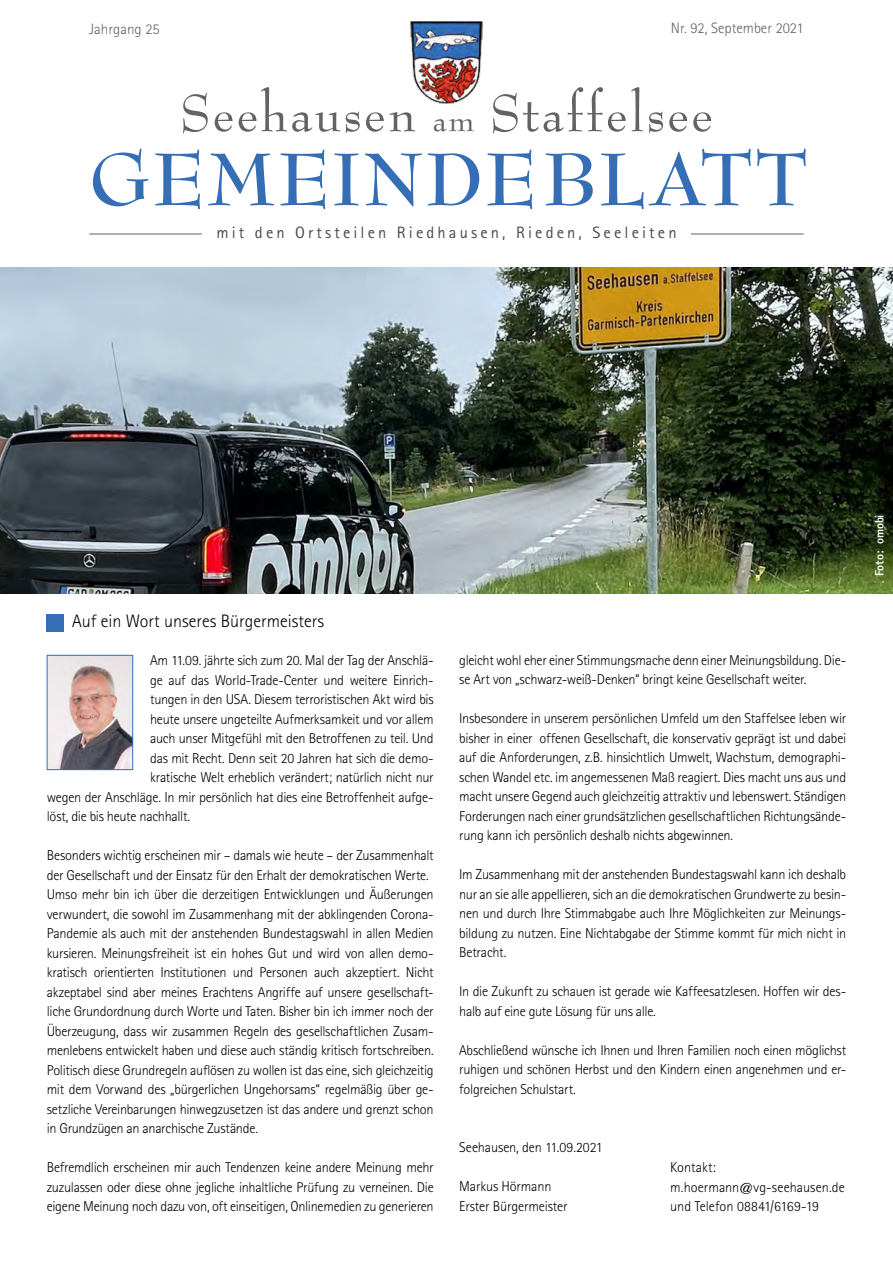
<style>
.page{position:relative;width:893px;height:1263px;background:#fff}
.page>*{position:absolute;margin:0;border:0;box-sizing:border-box;transform-origin:0 0}
.t1{font:700 81px "Bernhard Modern Std";letter-spacing:.03em;color:#356eb5}
.t2{font:57px "Bernhard Modern Std";letter-spacing:.03em;color:#646363}
.t3{font:300 18px "Rotis Sans Serif Std";color:#000}
.t4{font:16.5px "Rotis Sans Serif Std";letter-spacing:.19em;color:#4a4a49}
.t5{font:300 15px "Rotis Sans Serif Std";color:#646363}
.Fließtext{font:300 14.25px/19.5px "Rotis Sans Serif Std";letter-spacing:-.02em;color:#000;text-align:justify}
.Fließtext-2{font:300 14.25px/19.5px "Rotis Sans Serif Std";color:#000}
.t6{font:800 12px "Rotis Sans Serif Std";letter-spacing:-.01em;color:#fff}
.s1{font-size:36px}
</style>
<div class="page">
<img style="left:0;top:268px;width:893px;height:325px">
<img style="left:410px;top:21px;width:73px;height:83px">
<hr style="left:89px;top:234px;width:113px;height:1px;background:#646363">
<hr style="left:691px;top:234px;width:113px;height:1px;background:#646363">
<div style="left:47px;top:614px;width:17px;height:17px;background:#356eb5"></div>
<img style="left:49px;top:657px;width:82px;height:111px">
<div style="left:47px;top:655px;width:86px;height:115px;border:1px solid #356eb5"></div>
<p class="t5" style="left:89px;top:20px;width:72px">Jahrgang 25</p>
<p class="t5" style="left:671px;top:19px;width:134px">Nr. 92, September 2021</p>
<p class="t2" style="left:180px;top:83px;width:535px">Seehausen <span class="s1">am</span> Staffelsee</p>
<p class="t1" style="left:89px;top:137px;width:720px">GEMEINDEBLATT</p>
<p class="t4" style="left:216px;top:222px;width:462px">mit den Ortsteilen Riedhausen, Rieden, Seeleiten</p>
<p class="t3" style="left:72px;top:611px;width:253px">Auf ein Wort unseres Bürgermeisters</p>
<p class="Fließtext" style="left:150px;top:651px;width:285px">Am 11.09. jährte sich zum 20. Mal der Tag der Anschlä-</p>
<p class="Fließtext" style="left:150px;top:670px;width:285px">ge auf das World-Trade-Center und weitere Einrich-</p>
<p class="Fließtext" style="left:150px;top:690px;width:285px">tungen in den USA. Diesem terroristischen Akt wird bis</p>
<p class="Fließtext" style="left:150px;top:709px;width:285px">heute unsere ungeteilte Aufmerksamkeit und vor allem</p>
<p class="Fließtext" style="left:150px;top:729px;width:285px">auch unser Mitgefühl mit den Betroffenen zu teil. Und</p>
<p class="Fließtext" style="left:150px;top:748px;width:285px">das mit Recht. Denn seit 20 Jahren hat sich die demo-</p>
<p class="Fließtext" style="left:150px;top:768px;width:285px">kratische Welt erheblich verändert; natürlich nicht nur</p>
<p class="Fließtext" style="left:47px;top:787px;width:388px">wegen der Anschläge. In mir persönlich hat dies eine Betroffenheit aufge-</p>
<p class="Fließtext" style="left:47px;top:807px;width:145px">löst, die bis heute nachhallt.</p>
<p class="Fließtext" style="left:47px;top:846px;width:388px">Besonders wichtig erscheinen mir – damals wie heute – der Zusammenhalt der Gesellschaft und der Einsatz für den Erhalt der demokratischen Werte.</p>
<p class="Fließtext" style="left:47px;top:885px;width:388px">Umso mehr bin ich über die derzeitigen Entwicklungen und Äußerungen verwundert, die sowohl im Zusammenhang mit der abklingenden Corona-Pandemie als auch mit der anstehenden Bundestagswahl in allen Medien kursieren. Meinungsfreiheit ist ein hohes Gut und wird von allen demo&shy;kratisch orientierten Institutionen und Personen auch akzeptiert. Nicht akzeptabel sind aber meines Erachtens Angriffe auf unsere gesellschaft&shy;liche Grundordnung durch Worte und Taten. Bisher bin ich immer noch der Überzeugung, dass wir zusammen Regeln des gesellschaftlichen Zusam&shy;menlebens entwickelt haben und diese auch ständig kritisch fortschreiben.<br>Politisch diese Grundregeln auflösen zu wollen ist das eine, sich gleichzeitig mit dem Vorwand des „bürgerlichen Ungehorsams“ regelmäßig über ge&shy;setzliche Vereinbarungen hinwegzusetzen ist das andere und grenzt schon in Grundzügen an anarchische Zustände.</p>
<p class="Fließtext" style="left:47px;top:1158px;width:388px">Befremdlich erscheinen mir auch Tendenzen keine andere Meinung mehr zuzulassen oder diese ohne jegliche inhaltliche Prüfung zu verneinen. Die eigene Meinung noch dazu von, oft einseitigen, Onlinemedien zu generieren</p>
<p class="Fließtext" style="left:459px;top:650px;width:388px">gleicht wohl eher einer Stimmungsmache denn einer Meinungsbildung. Die&shy;se Art von „schwarz-weiß-Denken“ bringt keine Gesellschaft weiter.</p>
<p class="Fließtext" style="left:459px;top:709px;width:388px">Insbesondere in unserem persönlichen Umfeld um den Staffelsee leben wir bisher in einer offenen Gesellschaft, die konservativ geprägt ist und dabei auf die Anforderungen, z.B. hinsichtlich Umwelt, Wachstum, demographi&shy;schen Wandel etc. im angemessenen Maß reagiert. Dies macht uns aus und macht unsere Gegend auch gleichzeitig attraktiv und lebenswert. Ständigen Forderungen nach einer grundsätzlichen gesellschaftlichen Richtungsände&shy;rung kann ich persönlich deshalb nichts abgewinnen.</p>
<p class="Fließtext" style="left:459px;top:865px;width:388px">Im Zusammenhang mit der anstehenden Bundestagswahl kann ich deshalb nur an sie alle appellieren, sich an die demokratischen Grundwerte zu besin&shy;nen und durch Ihre Stimmabgabe auch Ihre Möglichkeiten zur Meinungs&shy;bildung zu nutzen. Eine Nichtabgabe der Stimme kommt für mich nicht in Betracht.</p>
<p class="Fließtext" style="left:459px;top:982px;width:388px">In die Zukunft zu schauen ist gerade wie Kaffeesatzlesen. Hoffen wir des&shy;halb auf eine gute Lösung für uns alle.</p>
<p class="Fließtext" style="left:459px;top:1040px;width:388px">Abschließend wünsche ich Ihnen und Ihren Familien noch einen möglichst ruhigen und schönen Herbst und den Kindern einen angenehmen und er&shy;folgreichen Schulstart.</p>
<p class="Fließtext" style="left:459px;top:1138px;width:145px">Seehausen, den 11.09.2021</p>
<p class="Fließtext" style="left:459px;top:1177px;width:110px">Markus Hörmann<br>Erster Bürgermeister</p>
<p class="Fließtext-2" style="left:670px;top:1157px;width:176px">Kontakt: m.hoermann@vg-seehausen.de und Telefon 08841/6169-19</p>
<p class="t6" style="left:872px;top:576px;width:63px;rotate:-90deg">Foto: omobi</p>
</div>
